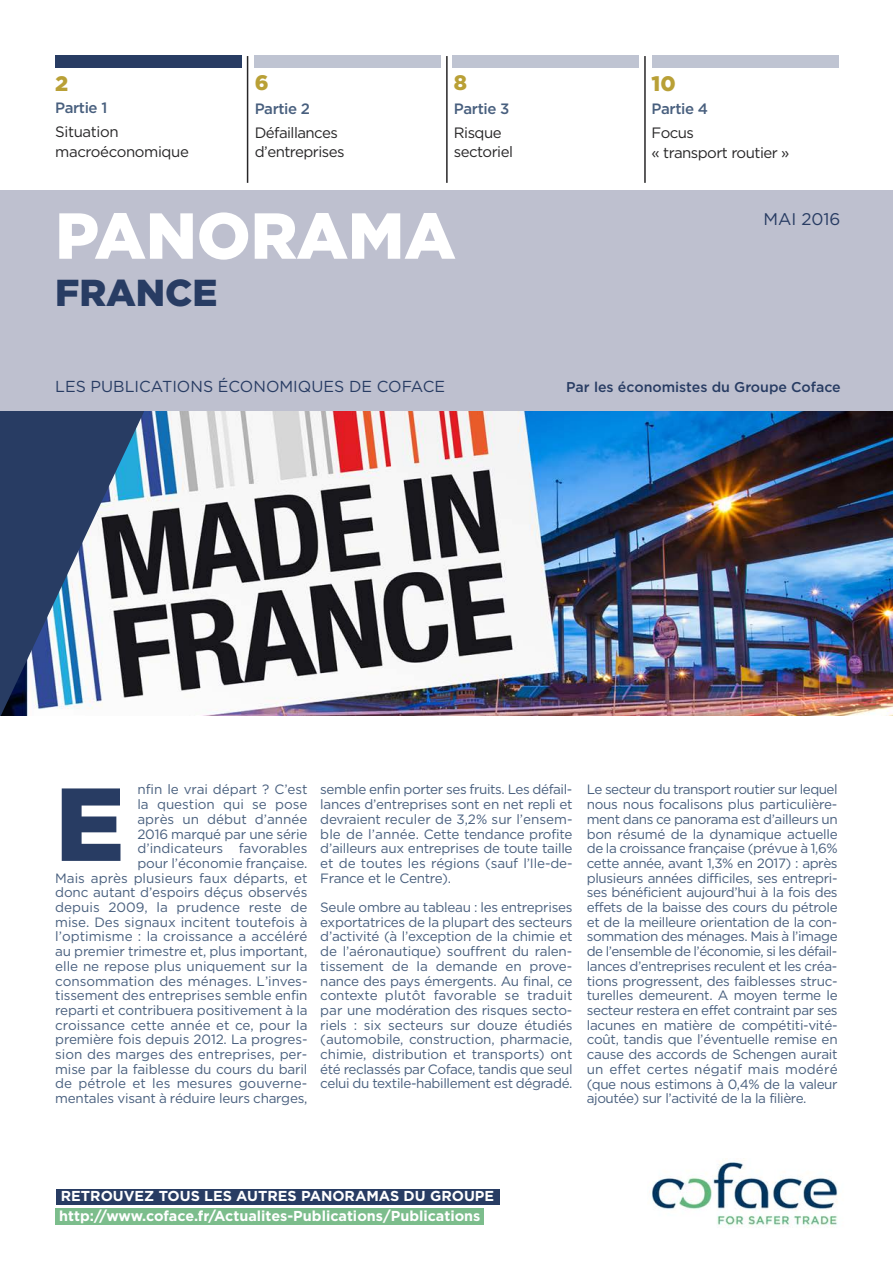
<style>
.page{position:relative;width:893px;height:1263px;background:#fff}
.page>*{position:absolute;margin:0;border:0;box-sizing:border-box;transform-origin:0 0}
.t1{font:900 103.5px "Gotham";color:#283c63}
.t2{font:900 64.8px "Gotham";color:#fff}
.t3{font:900 37.5px "Gotham";color:#283c63}
.t4{font:900 21px "Gotham";color:#b9a036}
.t5{font:16.95px "Gotham";color:#283c63}
.t6{font:15.9px "Gotham";color:#283c63}
.t7{font:15px/19.5px "Gotham";letter-spacing:-.035em;color:#272627}
.t8{font:500 15px "Gotham";letter-spacing:-.025em;color:#485f7e}
.t9{font:700 14.4px/19.2px "Gotham";color:#fff}
.t10{font:500 14.25px "Gotham";color:#283c63}
.t11{font:13.5px/14.7px "Gotham";letter-spacing:-.01em;color:#485f7e;text-align:justify}
</style>
<div class="page">
<img style="left:145px;top:411px;width:748px;height:305px">
<svg style="left:0;top:411px;width:145px;height:305px"></svg>
<div style="left:0;top:190px;width:893px;height:221px;background:#bec0cf"></div>
<div style="left:56px;top:1189px;width:443px;height:16px;background:#283c63"></div>
<div style="left:56px;top:1208px;width:428px;height:16px;background:#7cbd8c"></div>
<img style="left:651px;top:1162px;width:187px;height:66px">
<div style="left:55px;top:55px;width:186px;height:13px;background:#283c63"></div>
<div style="left:254px;top:55px;width:186px;height:13px;background:#bfc4d2"></div>
<div style="left:453px;top:55px;width:186px;height:13px;background:#bfc4d2"></div>
<div style="left:653px;top:55px;width:186px;height:13px;background:#bfc4d2"></div>
<hr style="left:247px;top:56px;width:1px;height:127px;background:#272627">
<hr style="left:446px;top:56px;width:2px;height:127px;background:#272627">
<hr style="left:644px;top:56px;width:2px;height:127px;background:#272627">
<h3 class="t4" style="left:55px;top:72px;width:15px">2</h3>
<p class="t8" style="left:55px;top:99px;width:54px">Partie 1</p>
<p class="t7" style="left:55px;top:122px;width:135px">Situation macroéconomique</p>
<h3 class="t4" style="left:255px;top:71px;width:15px">6</h3>
<p class="t8" style="left:255px;top:100px;width:57px">Partie 2</p>
<p class="t7" style="left:255px;top:123px;width:91px">Défaillances d’entreprises</p>
<h3 class="t4" style="left:454px;top:71px;width:15px">8</h3>
<p class="t8" style="left:454px;top:100px;width:57px">Partie 3</p>
<p class="t7" style="left:454px;top:123px;width:61px">Risque sectoriel</p>
<h2 class="t2" style="left:55px;top:198px;width:402px">PANORAMA</h2>
<h3 class="t3" style="left:55px;top:271px;width:164px">FRANCE</h3>
<p class="t6" style="left:55px;top:377px;width:391px">LES PUBLICATIONS ÉCONOMIQUES DE COFACE</p>
<h3 class="t4" style="left:652px;top:71px;width:26px">10</h3>
<p class="t8" style="left:652px;top:100px;width:58px">Partie 4</p>
<p class="t7" style="left:652px;top:123px;width:139px">Focus<br>« transport routier »</p>
<p class="t5" style="left:763px;top:209px;width:78px">MAI 2016</p>
<p class="t10" style="left:566px;top:379px;width:276px">Par les économistes du Groupe Coface</p>
<p class="t11" style="left:55px;top:782px;width:254px;text-align:right">nfin le vrai départ ? C’est<br>la question qui se pose<br>après un début d’année<br>2016 marqué par une série d’indicateurs favorables<br>pour l’économie française.<br>Mais après plusieurs faux départs, et donc autant d’espoirs déçus observés depuis 2009, la prudence reste de mise. Des signaux incitent toutefois à l’optimisme : la croissance a accéléré au premier trimestre et, plus important, elle ne repose plus uniquement sur la consommation des ménages. L’inves&shy;tissement des entreprises semble enfin reparti et contribuera positivement à la croissance cette année et ce, pour la première fois depuis 2012. La progres&shy;sion des marges des entreprises, per&shy;mise par la faiblesse du cours du baril de pétrole et les mesures gouverne&shy;mentales visant à réduire leurs charges,</p>
<h1 class="t1" style="left:55px;top:765px;width:71px">E</h1>
<p class="t11" style="left:320px;top:782px;width:254px">semble enfin porter ses fruits. Les défail&shy;lances d’entreprises sont en net repli et devraient reculer de 3,2% sur l’ensem&shy;ble de l’année. Cette tendance profite d’ailleurs aux entreprises de toute taille et de toutes les régions (sauf l’Ile-de-France et le Centre).</p>
<p class="t11" style="left:320px;top:900px;width:254px">Seule ombre au tableau : les entreprises exportatrices de la plupart des secteurs d’activité (à l’exception de la chimie et de l’aéronautique) souffrent du ralen&shy;tissement de la demande en prove&shy;nance des pays émergents. Au final, ce contexte plutôt favorable se traduit par une modération des risques secto&shy;riels : six secteurs sur douze étudiés (automobile, construction, pharmacie, chimie, distribution et transports) ont été reclassés par Coface, tandis que seul celui du textile-habillement est dégradé.</p>
<p class="t11" style="left:587px;top:782px;width:252px">Le secteur du transport routier sur lequel nous nous focalisons plus particulière&shy;ment dans ce panorama est d’ailleurs un bon résumé de la dynamique actuelle de la croissance française (prévue à 1,6% cette année, avant 1,3% en 2017) : après plusieurs années difficiles, ses entrepri&shy;ses bénéficient aujourd’hui à la fois des effets de la baisse des cours du pétrole et de la meilleure orientation de la con&shy;sommation des ménages. Mais à l’image de l’ensemble de l’économie, si les défail&shy;lances d’entreprises reculent et les créa&shy;tions progressent, des faiblesses struc&shy;turelles demeurent. A moyen terme le secteur restera en effet contraint par ses lacunes en matière de compétiti-vité&shy;coût, tandis que l’éventuelle remise en cause des accords de Schengen aurait un effet certes négatif mais modéré (que nous estimons à 0,4% de la valeur ajoutée) sur l’activité de la la filière.</p>
<p class="t9" style="left:59px;top:1187px;width:436px">RETROUVEZ TOUS LES AUTRES PANORAMAS DU GROUPE http://www.coface.fr/Actualites-Publications/Publications</p>
</div>
